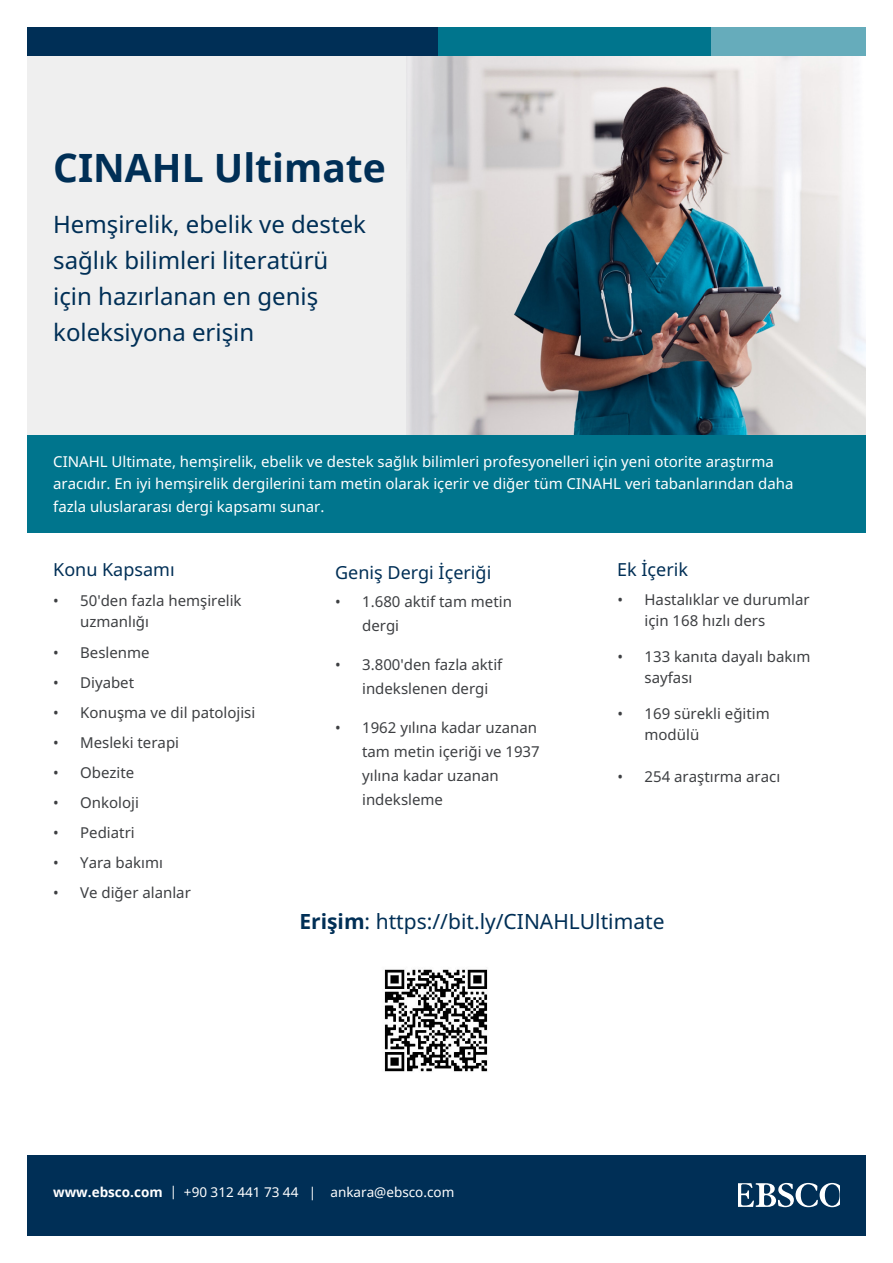
<style>
.page{position:relative;width:893px;height:1263px;background:#fff}
.page>*{position:absolute;margin:0;border:0;box-sizing:border-box;transform-origin:0 0}
.Sans_26{font:700 39px "Noto Sans";color:#002f56}
.Sans_16{font:24px/36px "Noto Sans";color:#002f56}
.t1{font:21px "Noto Sans";color:#002f56}
.Paragraph_Style_2{font:18px "Noto Sans";color:#002f56}
.Paragraph_Style_3{font:15px/24px "Noto Sans";color:#3d3f42}
.Paragraph_Style_1{font:15px/22.5px "Noto Sans";color:#fff}
.Sans_9{font:13.5px "Noto Sans";color:#fff}
.s1{font-style:inherit}
.s2{font-weight:700}
</style>
<div class="page">
<img style="left:405px;top:56px;width:460px;height:379px">
<div style="left:27px;top:56px;width:378px;height:379px;background:#efefef"></div>
<div style="left:711px;top:27px;width:155px;height:29px;background:#66acbb"></div>
<div style="left:437px;top:27px;width:274px;height:29px;background:#00758d"></div>
<div style="left:27px;top:27px;width:410px;height:29px;background:#002f56"></div>
<div style="left:27px;top:1155px;width:839px;height:81px;background:#002f56"></div>
<svg style="left:738px;top:1183px;width:102px;height:24px"></svg>
<div style="left:27px;top:435px;width:839px;height:97px;background:#00758d"></div>
<img style="left:384px;top:969px;width:104px;height:103px">
<h1 class="Sans_26" style="left:53px;top:140px;width:334px">CINAHL Ultimate</h1>
<h2 class="Sans_16" style="left:53px;top:207px;width:314px">Hemşirelik, ebelik ve destek sağlık bilimleri literatürü için hazırlanan en geniş koleksiyona erişin</h2>
<h3 class="Paragraph_Style_1" style="left:53px;top:450px;width:742px">CINAHL Ultimate, hemşirelik, ebelik ve destek sağlık bilimleri profesyonelleri için yeni otorite araştırma aracıdır. En iyi hemşirelik dergilerini tam metin olarak içerir ve diğer tüm CINAHL veri tabanlarından daha fazla uluslararası dergi kapsamı sunar.</h3>
<p class="Paragraph_Style_2" style="left:53px;top:557px;width:123px">Konu Kapsamı</p>
<p class="Paragraph_Style_3" style="left:80px;top:590px;width:163px;line-height:21px;text-indent:-27px"><span class="s1">•</span> 50'den fazla hemşirelik uzmanlığı</p>
<p class="Paragraph_Style_3" style="left:53px;top:640px;width:98px"><span class="s1">•</span> Beslenme</p>
<p class="Paragraph_Style_3" style="left:53px;top:670px;width:82px"><span class="s1">•</span> Diyabet</p>
<p class="Paragraph_Style_3" style="left:53px;top:700px;width:204px"><span class="s1">•</span> Konuşma ve dil patolojisi</p>
<p class="Paragraph_Style_3" style="left:53px;top:730px;width:127px"><span class="s1">•</span> Mesleki terapi</p>
<p class="Paragraph_Style_3" style="left:53px;top:760px;width:83px"><span class="s1">•</span> Obezite</p>
<p class="Paragraph_Style_3" style="left:53px;top:790px;width:87px"><span class="s1">•</span> Onkoloji</p>
<p class="Paragraph_Style_3" style="left:53px;top:820px;width:83px"><span class="s1">•</span> Pediatri</p>
<p class="Paragraph_Style_3" style="left:53px;top:850px;width:111px"><span class="s1">•</span> Yara bakımı</p>
<p class="Paragraph_Style_3" style="left:53px;top:880px;width:139px"><span class="s1">•</span> Ve diğer alanlar</p>
<p class="Paragraph_Style_2" style="left:335px;top:559px;width:158px">Geniş Dergi İçeriği</p>
<p class="Paragraph_Style_2" style="left:617px;top:557px;width:72px">Ek İçerik</p>
<p class="Paragraph_Style_3" style="left:362px;top:590px;width:151px;text-indent:-27px"><span class="s1">•</span> 1.680 aktif tam metin dergi</p>
<p class="Paragraph_Style_3" style="left:362px;top:653px;width:142px;text-indent:-27px"><span class="s1">•</span> 3.800'den fazla aktif indekslenen dergi</p>
<p class="Paragraph_Style_3" style="left:362px;top:716px;width:179px;text-indent:-27px"><span class="s1">•</span> 1962 yılına kadar uzanan tam metin içeriği ve 1937 yılına kadar uzanan indeksleme</p>
<p class="Paragraph_Style_3" style="left:644px;top:590px;width:167px;line-height:21px;text-indent:-27px"><span class="s1">•</span> Hastalıklar ve durumlar için 168 hızlı ders</p>
<p class="Paragraph_Style_3" style="left:644px;top:647px;width:167px;line-height:21px;text-indent:-27px"><span class="s1">•</span> 133 kanıta dayalı bakım sayfası</p>
<p class="Paragraph_Style_3" style="left:644px;top:704px;width:127px;line-height:21px;text-indent:-27px"><span class="s1">•</span> 169 sürekli eğitim modülü</p>
<p class="Paragraph_Style_3" style="left:617px;top:765px;width:164px"><span class="s1">•</span> 254 araştırma aracı</p>
<h3 class="t1" style="left:299px;top:906px;width:367px"><span class="s2">Erişim</span>: https://bit.ly/CINAHLUltimate</h3>
<p class="Sans_9" style="left:53px;top:1183px;width:403px"><span class="s2">www.ebsco.com</span> <span class="s1">|</span> +90 312 441 73 44 | ankara<span class="s1">@ebsco.com</span></p>
</div>
